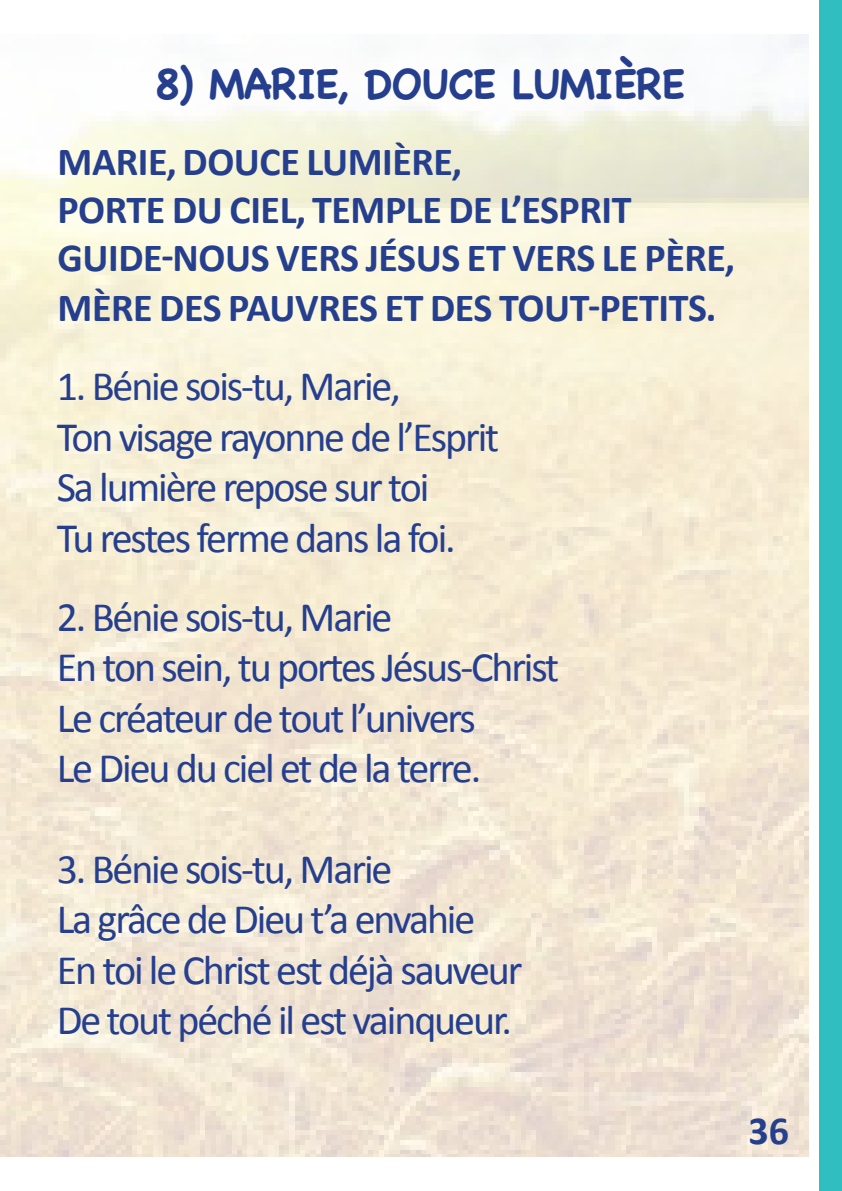
<style>
.page{position:relative;width:842px;height:1191px;background:#fff}
.page>*{position:absolute;margin:0;border:0;box-sizing:border-box;transform-origin:0 0}
.t1{font:42px/50.4px "Calibri";letter-spacing:-.05em;color:#253f8e}
.t2{font:700 42px "Chalkboard";letter-spacing:-.025em;color:#253f8e}
.t3{font:700 40px/48.8px "Calibri";letter-spacing:-.01em;color:#253f8e}
</style>
<div class="page">
<img style="left:0;top:34px;width:808px;height:1123px">
<div style="left:819px;top:0;width:23px;height:1191px;background:#30bec1"></div>
<p class="t2" style="left:154px;top:60px;width:533px">8) MARIE, DOUCE LUMIÈRE</p>
<p class="t3" style="left:57px;top:137px;width:679px">MARIE, DOUCE LUMIÈRE,<br>PORTE DU CIEL, TEMPLE DE L’ESPRIT<br>GUIDE-NOUS VERS JÉSUS ET VERS LE PÈRE,<br>MÈRE DES PAUVRES ET DES TOUT-PETITS.</p>
<p class="t1" style="left:57px;top:361px;width:444px">1. Bénie sois-tu, Marie,<br>Ton visage rayonne de l’Esprit<br>Sa lumière repose sur toi<br>Tu restes ferme dans la foi.</p>
<p class="t1" style="left:57px;top:592px;width:504px">2. Bénie sois-tu, Marie<br>En ton sein, tu portes Jésus-Christ<br>Le créateur de tout l’univers<br>Le Dieu du ciel et de la terre.</p>
<p class="t1" style="left:57px;top:844px;width:467px">3. Bénie sois-tu, Marie<br>La grâce de Dieu t’a envahie<br>En toi le Christ est déjà sauveur<br>De tout péché il est vainqueur.</p>
<p class="t3" style="left:748px;top:1106px;width:42px">36</p>
</div>
